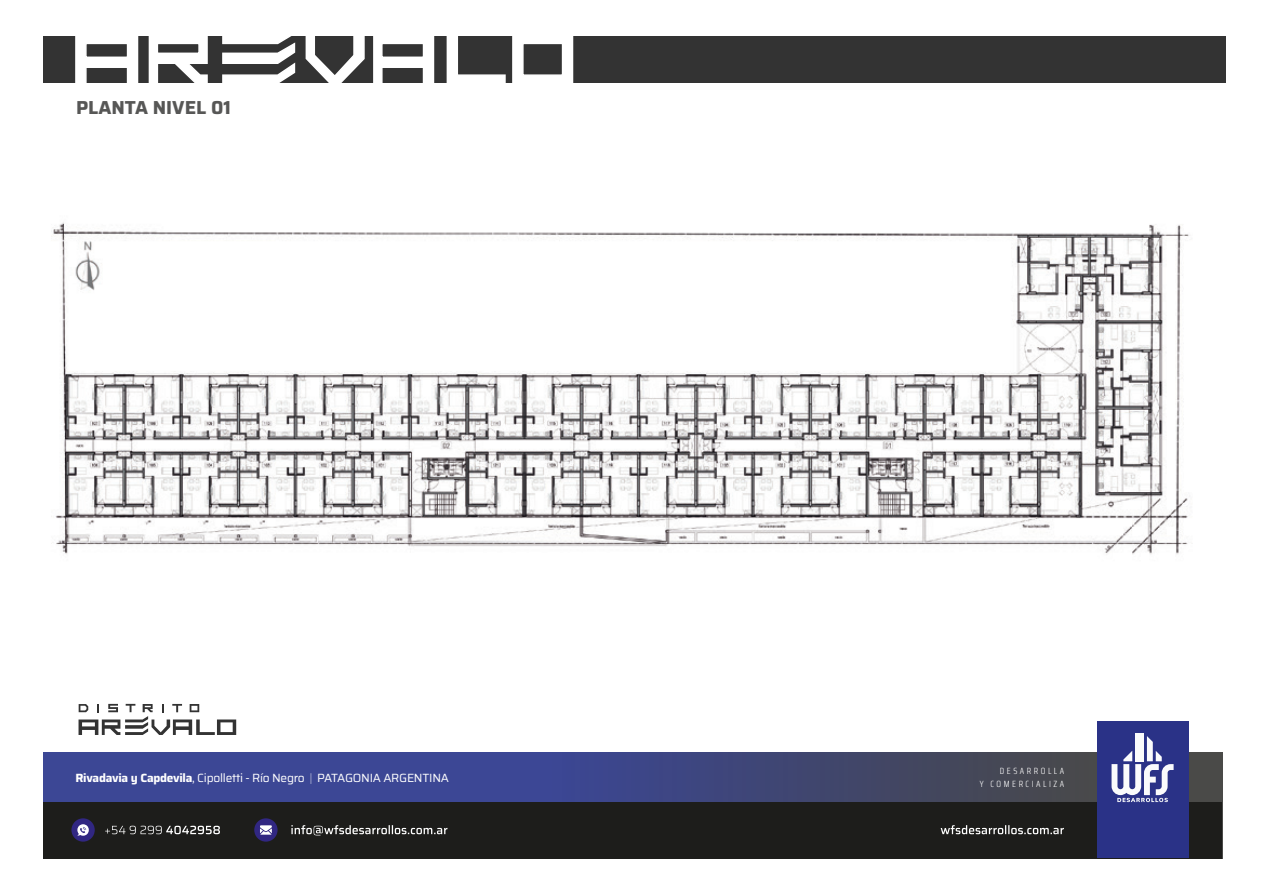
<style>
.page{position:relative;width:1263px;height:893px;background:#fff}
.page>*{position:absolute;margin:0;border:0;box-sizing:border-box;transform-origin:0 0}
.t1{font:700 18.75px "Saira";color:#575756}
.t2{font:11.85px "Saira";letter-spacing:-.02em;color:#fff}
.t3{font:300 9px/13px "Saira Condensed";letter-spacing:.28em;color:#fff;text-align:right}
.s1{font-weight:700}
.s2{font-weight:100}
</style>
<div class="page">
<svg style="left:43px;top:752px;width:1179px;height:50px;background:#3e467e"></svg>
<div style="left:43px;top:802px;width:1179px;height:56px;background:#1d1d1b"></div>
<div style="left:1097px;top:722px;width:91px;height:136px;background:#2a3287"></div>
<svg style="left:105px;top:826px;width:115px;height:8px"></svg>
<svg style="left:291px;top:825px;width:156px;height:10px"></svg>
<svg style="left:941px;top:825px;width:123px;height:9px"></svg>
<div style="left:254px;top:818px;width:24px;height:24px;background:#312782;border-radius:50%"></div>
<svg style="left:260px;top:825px;width:12px;height:10px"></svg>
<div style="left:71px;top:818px;width:24px;height:24px;background:#312782;border-radius:50%"></div>
<svg style="left:77px;top:824px;width:12px;height:12px"></svg>
<div style="left:1135px;top:733px;width:9px;height:28px;background:#fafbfc"></div>
<svg style="left:1111px;top:736px;width:62px;height:66px"></svg>
<img style="left:51px;top:222px;width:1138px;height:333px">
<div style="left:43px;top:36px;width:1182px;height:47px;background:#333"></div>
<svg style="left:75px;top:36px;width:64px;height:47px"></svg>
<svg style="left:148px;top:36px;width:60px;height:47px"></svg>
<svg style="left:305px;top:36px;width:60px;height:47px"></svg>
<svg style="left:222px;top:36px;width:74px;height:47px"></svg>
<svg style="left:446px;top:36px;width:128px;height:47px"></svg>
<svg style="left:373px;top:36px;width:62px;height:47px"></svg>
<svg style="left:79px;top:704px;width:157px;height:31px"></svg>
<h1 class="t1" style="left:76px;top:92px;width:157px">PLANTA NIVEL 01</h1>
<p class="t2" style="left:75px;top:769px;width:375px"><span class="s1">Rivadavia y Capdevila</span>, Cipolletti - Río Negro <span class="s2">|</span> PATAGONIA ARGENTINA</p>
<p class="t3" style="left:980px;top:764px;width:86px">DESARROLLA<br>Y COMERCIALIZA</p>
</div>
